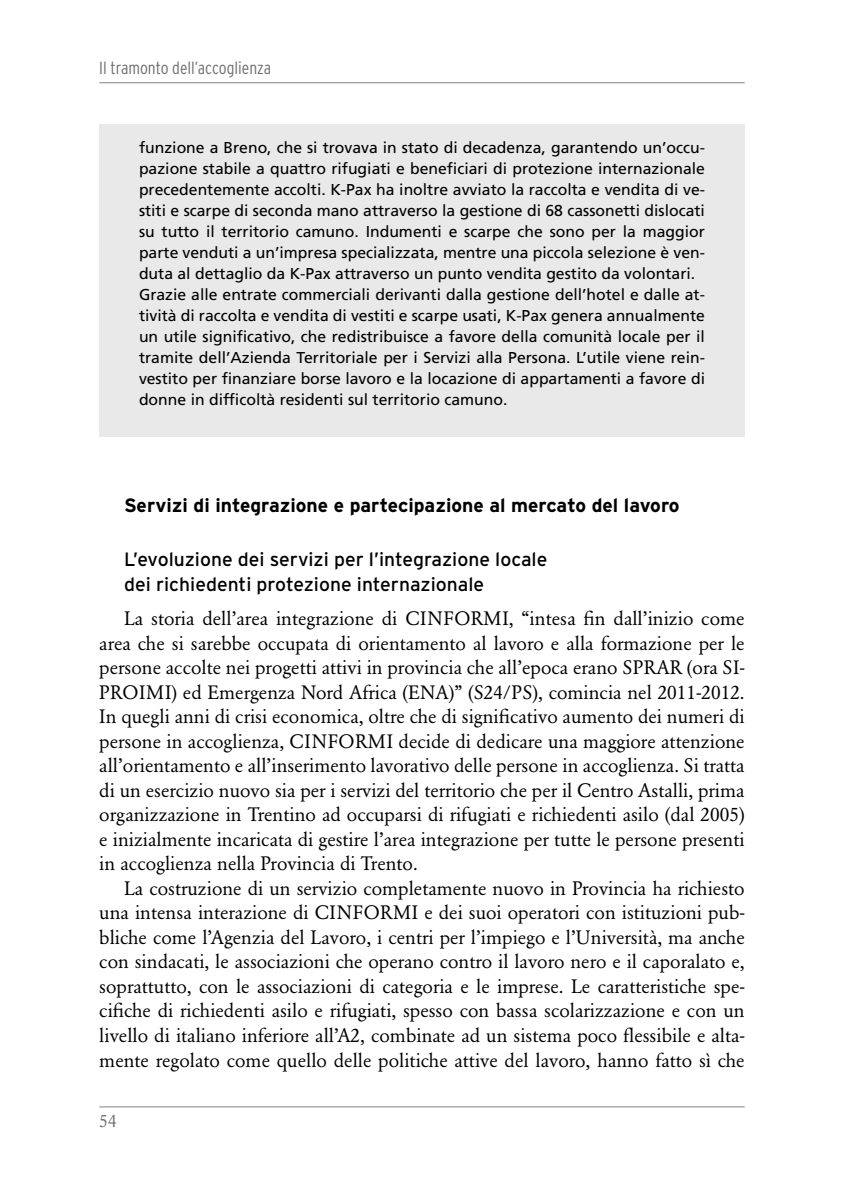
<style>
.page{position:relative;width:844px;height:1191px;background:#fff}
.page>*{position:absolute;margin:0;border:0;box-sizing:border-box;transform-origin:0 0}
.t1{font:19.25px/24.5px "Garamond BE";color:#000;text-align:justify}
.t2{font:19.25px/24.5px "Interstate";color:#000}
.t3{font:700 19.25px "Interstate";color:#000}
.t4{font:300 condensed 17.5px "Interstate";color:#706f6f}
.t5{font:17.5px "Garamond BE";color:#706f6f}
.t6{font:15.75px/21px "Frutiger LT Std";color:#000}
</style>
<div class="page">
<hr style="left:99px;top:82px;width:645px;height:1px;background:#000">
<hr style="left:99px;top:1106px;width:645px;height:1px;background:#000">
<div style="left:99px;top:124px;width:645px;height:313px;background:#e9e9e9"></div>
<p class="t4" style="left:99px;top:58px;width:173px">Il tramonto dell’accoglienza</p>
<p class="t6" style="left:139px;top:137px;width:567px">funzione a Breno, che si trovava in stato di decadenza, garantendo un’occu&shy;pazione stabile a quattro rifugiati e beneficiari di protezione internazionale precedentemente accolti. K-Pax ha inoltre avviato la raccolta e vendita di ve&shy;stiti e scarpe di seconda mano attraverso la gestione di 68 cassonetti dislocati su tutto il territorio camuno. Indumenti e scarpe che sono per la maggior parte venduti a un’impresa specializzata, mentre una piccola selezione è ven&shy;duta al dettaglio da K-Pax attraverso un punto vendita gestito da volontari.<br>Grazie alle entrate commerciali derivanti dalla gestione dell’hotel e dalle at&shy;tività di raccolta e vendita di vestiti e scarpe usati, K-Pax genera annualmente un utile significativo, che redistribuisce a favore della comunità locale per il tramite dell’Azienda Territoriale per i Servizi alla Persona. L’utile viene rein&shy;vestito per finanziare borse lavoro e la locazione di appartamenti a favore di donne in difficoltà residenti sul territorio camuno.</p>
<p class="t3" style="left:124px;top:494px;width:557px">Servizi di integrazione e partecipazione al mercato del lavoro</p>
<p class="t2" style="left:124px;top:547px;width:424px">L’evoluzione dei servizi per l’integrazione locale dei richiedenti protezione internazionale</p>
<p class="t1" style="left:99px;top:606px;width:646px;text-indent:25px">La storia dell’area integrazione di CINFORMI, “intesa fin dall’inizio come area che si sarebbe occupata di orientamento al lavoro e alla formazione per le persone accolte nei progetti attivi in provincia che all’epoca erano SPRAR (ora SI-PROIMI) ed Emergenza Nord Africa (ENA)” (S24/PS), comincia nel 2011-2012.<br>In quegli anni di crisi economica, oltre che di significativo aumento dei numeri di persone in accoglienza, CINFORMI decide di dedicare una maggiore attenzione all’orientamento e all’inserimento lavorativo delle persone in accoglienza. Si tratta di un esercizio nuovo sia per i servizi del territorio che per il Centro Astalli, prima organizzazione in Trentino ad occuparsi di rifugiati e richiedenti asilo (dal 2005) e inizialmente incaricata di gestire l’area integrazione per tutte le persone presenti in accoglienza nella Provincia di Trento.</p>
<p class="t1" style="left:99px;top:876px;width:646px;text-indent:25px">La costruzione di un servizio completamente nuovo in Provincia ha richiesto una intensa interazione di CINFORMI e dei suoi operatori con istituzioni pub&shy;bliche come l’Agenzia del Lavoro, i centri per l’impiego e l’Università, ma anche con sindacati, le associazioni che operano contro il lavoro nero e il caporalato e, soprattutto, con le associazioni di categoria e le imprese. Le caratteristiche spe&shy;cifiche di richiedenti asilo e rifugiati, spesso con bassa scolarizzazione e con un livello di italiano inferiore all’A2, combinate ad un sistema poco flessibile e alta&shy;mente regolato come quello delle politiche attive del lavoro, hanno fatto sì che</p>
<p class="t5" style="left:99px;top:1111px;width:19px">54</p>
</div>
